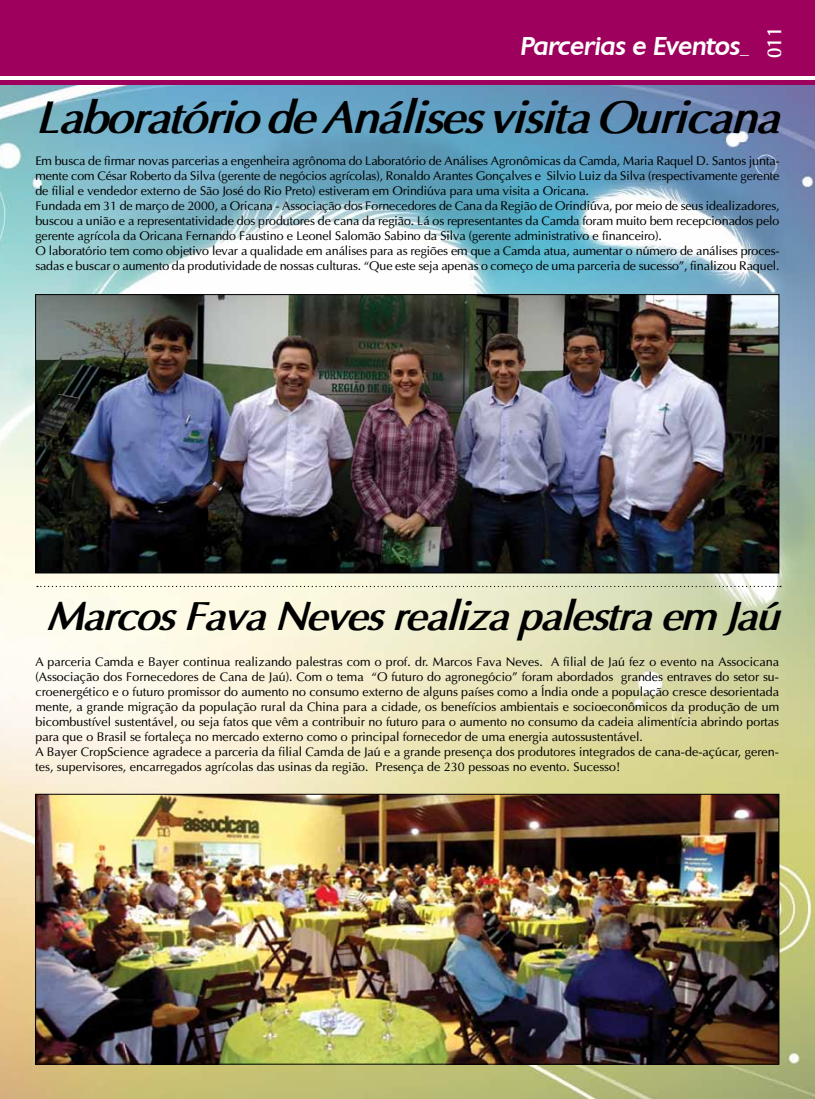
<style>
.page{position:relative;width:815px;height:1099px;background:#fff}
.page>*{position:absolute;margin:0;border:0;box-sizing:border-box;transform-origin:0 0}
.t1{font:italic 700 45.62px "Optima";color:#000}
.t2{font:italic 700 40.62px "Optima";color:#000}
.t3{font:italic 500 25px "Chantilly";letter-spacing:-.02em;color:#fff}
.t4{font:700 20px "Optima";color:#fff;scale:.87 1}
.t5{font:12.5px/15px "Optima";letter-spacing:-.01em;color:#000}
</style>
<div class="page">
<div style="left:0;top:0;width:815px;height:85px;background:#9e005e"></div>
<hr style="left:0;top:76px;width:815px;height:4px;background:#fff">
<img style="left:0;top:85px;width:815px;height:1013px">
<img style="left:37px;top:296px;width:740px;height:275px">
<img style="left:37px;top:796px;width:740px;height:266px">
<div style="left:35px;top:794px;width:744px;height:270px;border:1px solid #000"></div>
<svg style="left:37px;top:586px;width:744px;height:1px"></svg>
<h3 class="t3" style="left:520px;top:30px;width:233px">Parcerias e Eventos_</h3>
<h3 class="t4" style="left:762px;top:58px;width:38px;rotate:-90deg">011</h3>
<h1 class="t1" style="left:35px;top:90px;width:761px">LaboratóriodeAnálisesvisitaOuricana</h1>
<p class="t5" style="left:35px;top:153px;width:746px">Em busca de firmar novas parcerias a engenheira agrônoma do Laboratório de Análises Agronômicas da Camda, Maria Raquel D. Santos junta&shy;mente com César Roberto da Silva (gerente de negócios agrícolas), Ronaldo Arantes Gonçalves e Silvio Luiz da Silva (respectivamente gerente de filial e vendedor externo de São José do Rio Preto) estiveram em Orindiúva para uma visita a Oricana.<br>Fundada em 31 de março de 2000, a Oricana - Associação dos Fornecedores de Cana da Região de Orindiúva, por meio de seus idealizadores, buscou a união e a representatividade dos produtores de cana da região. Lá os representantes da Camda foram muito bem recepcionados pelo gerente agrícola da Oricana Fernando Faustino e Leonel Salomão Sabino da Silva (gerente administrativo e financeiro).<br>O laboratório tem como objetivo levar a qualidade em análises para as regiões em que a Camda atua, aumentar o número de análises proces&shy;sadas e buscar o aumento da produtividade de nossas culturas. “Que este seja apenas o começo de uma parceria de sucesso”, finalizou Raquel.</p>
<h2 class="t2" style="left:46px;top:591px;width:748px">MarcosFavaNevesrealizapalestraem Jaú</h2>
<p class="t5" style="left:35px;top:654px;width:745px">A parceria Camda e Bayer continua realizando palestras com o prof. dr. Marcos Fava Neves. A filial de Jaú fez o evento na Associcana (Associação dos Fornecedores de Cana de Jaú). Com o tema “O futuro do agronegócio” foram abordados grandes entraves do setor su&shy;croenergético e o futuro promissor do aumento no consumo externo de alguns países como a Índia onde a população cresce desorientada mente, a grande migração da população rural da China para a cidade, os benefícios ambientais e socioeconômicos da produção de um bicombustível sustentável, ou seja fatos que vêm a contribuir no futuro para o aumento no consumo da cadeia alimentícia abrindo portas para que o Brasil se fortaleça no mercado externo como o principal fornecedor de uma energia autossustentável.<br>A Bayer CropScience agradece a parceria da filial Camda de Jaú e a grande presença dos produtores integrados de cana-de-açúcar, geren&shy;tes, supervisores, encarregados agrícolas das usinas da região. Presença de 230 pessoas no evento. Sucesso!</p>
</div>
